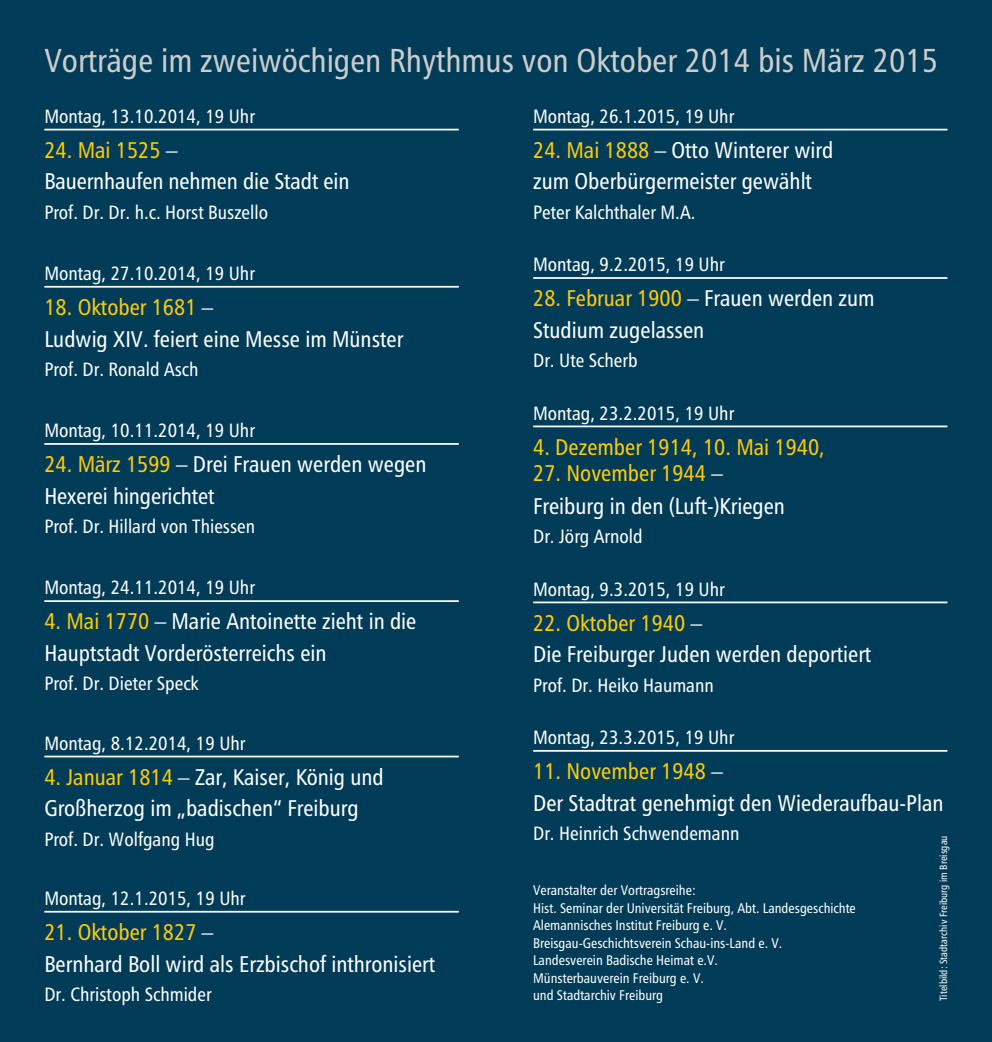
<style>
.page{position:relative;width:992px;height:1042px;background:#fff}
.page>*{position:absolute;margin:0;border:0;box-sizing:border-box;transform-origin:0 0}
.t1{font:33.25px "Humnst 777 Cn BT";color:#ccc}
.t2{font:22.75px/31.5px "Humnst 777 Cn BT";color:#fff}
.t3{font:22.75px "Humnst 777 Cn BT";color:#feca0a}
.t4{font:19.25px "Humnst 777 Cn BT";color:#fff}
.t5{font:14px/17.5px "Humnst 777 Cn BT";color:#fff}
.t6{font:10.5px "Humnst 777 Cn BT";color:#fff}
.s1{color:#feca0a}
</style>
<div class="page">
<div style="left:0;top:0;width:992px;height:1041px;background:#003b57"></div>
<hr style="left:44px;top:129px;width:415px;height:1px;background:#fff">
<hr style="left:44px;top:286px;width:415px;height:1px;background:#fff">
<hr style="left:44px;top:443px;width:415px;height:1px;background:#fff">
<hr style="left:44px;top:600px;width:415px;height:2px;background:#fff">
<hr style="left:44px;top:755px;width:415px;height:2px;background:#fff">
<hr style="left:44px;top:910px;width:415px;height:2px;background:#fff">
<hr style="left:533px;top:129px;width:414px;height:1px;background:#fff">
<hr style="left:533px;top:277px;width:414px;height:2px;background:#fff">
<hr style="left:533px;top:425px;width:414px;height:2px;background:#fff">
<hr style="left:533px;top:601px;width:414px;height:2px;background:#fff">
<hr style="left:533px;top:749px;width:414px;height:2px;background:#fff">
<h1 class="t1" style="left:44px;top:46px;width:895px">Vorträge im zweiwöchigen Rhythmus von Oktober 2014 bis März 2015</h1>
<p class="t4" style="left:44px;top:108px;width:212px">Montag, 13.10.2014, 19 Uhr</p>
<p class="t2" style="left:44px;top:136px;width:307px"><span class="s1">24. Mai 1525</span> –<br>Bauernhaufen nehmen die Stadt ein</p>
<p class="t4" style="left:44px;top:204px;width:225px">Prof. Dr. Dr. h.c. Horst Buszello</p>
<p class="t4" style="left:44px;top:265px;width:212px">Montag, 27.10.2014, 19 Uhr</p>
<p class="t2" style="left:44px;top:293px;width:360px"><span class="s1">18. Oktober 1681</span> –<br>Ludwig XIV. feiert eine Messe im Münster</p>
<p class="t4" style="left:44px;top:361px;width:156px">Prof. Dr. Ronald Asch</p>
<p class="t4" style="left:44px;top:422px;width:212px">Montag, 10.11.2014, 19 Uhr</p>
<p class="t2" style="left:44px;top:450px;width:384px"><span class="s1">24. März 1599</span> – Drei Frauen werden wegen<br>Hexerei hingerichtet</p>
<p class="t4" style="left:44px;top:518px;width:212px">Prof. Dr. Hillard von Thiessen</p>
<p class="t4" style="left:44px;top:579px;width:212px">Montag, 24.11.2014, 19 Uhr</p>
<p class="t2" style="left:44px;top:607px;width:373px"><span class="s1">4. Mai 1770</span> – Marie Antoinette zieht in die<br>Hauptstadt Vorderösterreichs ein</p>
<p class="t4" style="left:44px;top:675px;width:156px">Prof. Dr. Dieter Speck</p>
<p class="t4" style="left:44px;top:734px;width:203px">Montag, 8.12.2014, 19 Uhr</p>
<p class="t2" style="left:44px;top:762px;width:341px"><span class="s1">4. Januar 1814</span> – Zar, Kaiser, König und<br>Großherzog im „badischen“ Freiburg</p>
<p class="t4" style="left:44px;top:830px;width:172px">Prof. Dr. Wolfgang Hug</p>
<p class="t4" style="left:44px;top:890px;width:203px">Montag, 12.1.2015, 19 Uhr</p>
<p class="t2" style="left:44px;top:918px;width:392px"><span class="s1">21. Oktober 1827</span> –<br>Bernhard Boll wird als Erzbischof inthronisiert</p>
<p class="t4" style="left:44px;top:986px;width:169px">Dr. Christoph Schmider</p>
<p class="t4" style="left:533px;top:108px;width:203px">Montag, 26.1.2015, 19 Uhr</p>
<p class="t2" style="left:533px;top:136px;width:301px"><span class="s1">24. Mai 1888</span> – Otto Winterer wird zum Oberbürgermeister gewählt</p>
<p class="t4" style="left:533px;top:204px;width:164px">Peter Kalchthaler M.A.</p>
<p class="t4" style="left:533px;top:256px;width:193px">Montag, 9.2.2015, 19 Uhr</p>
<p class="t2" style="left:533px;top:284px;width:343px"><span class="s1">28. Februar 1900</span> – Frauen werden zum<br>Studium zugelassen</p>
<p class="t4" style="left:533px;top:352px;width:106px">Dr. Ute Scherb</p>
<p class="t4" style="left:533px;top:405px;width:203px">Montag, 23.2.2015, 19 Uhr</p>
<p class="t3" style="left:533px;top:437px;width:293px">4. Dezember 1914, 10. Mai 1940,</p>
<p class="t2" style="left:533px;top:458px;width:253px;line-height:32.9px"><span class="s1">27. November 1944</span> –<br>Freiburg in den (Luft-)Kriegen</p>
<p class="t4" style="left:533px;top:528px;width:111px">Dr. Jörg Arnold</p>
<p class="t4" style="left:533px;top:581px;width:193px">Montag, 9.3.2015, 19 Uhr</p>
<p class="t2" style="left:533px;top:608px;width:340px"><span class="s1">22. Oktober 1940</span> –<br>Die Freiburger Juden werden deportiert</p>
<p class="t4" style="left:533px;top:677px;width:182px">Prof. Dr. Heiko Haumann</p>
<p class="t4" style="left:533px;top:729px;width:203px">Montag, 23.3.2015, 19 Uhr</p>
<p class="t2" style="left:533px;top:757px;width:412px"><span class="s1">11. November 1948</span> –<br>Der Stadtrat genehmigt den Wiederaufbau-Plan</p>
<p class="t4" style="left:533px;top:825px;width:208px">Dr. Heinrich Schwendemann</p>
<p class="t6" style="left:939px;top:1001px;width:167px;rotate:-90deg">Titelbild: Stadtarchiv Freiburg im Breisgau</p>
<p class="t5" style="left:533px;top:882px;width:324px">Veranstalter der Vortragsreihe:<br>Hist. Seminar der Universität Freiburg, Abt. Landesgeschichte Alemannisches Institut Freiburg e. V.<br>Breisgau-Geschichtsverein Schau-ins-Land e. V.<br>Landesverein Badische Heimat e.V.<br>Münsterbauverein Freiburg e. V.<br>und Stadtarchiv Freiburg</p>
</div>
